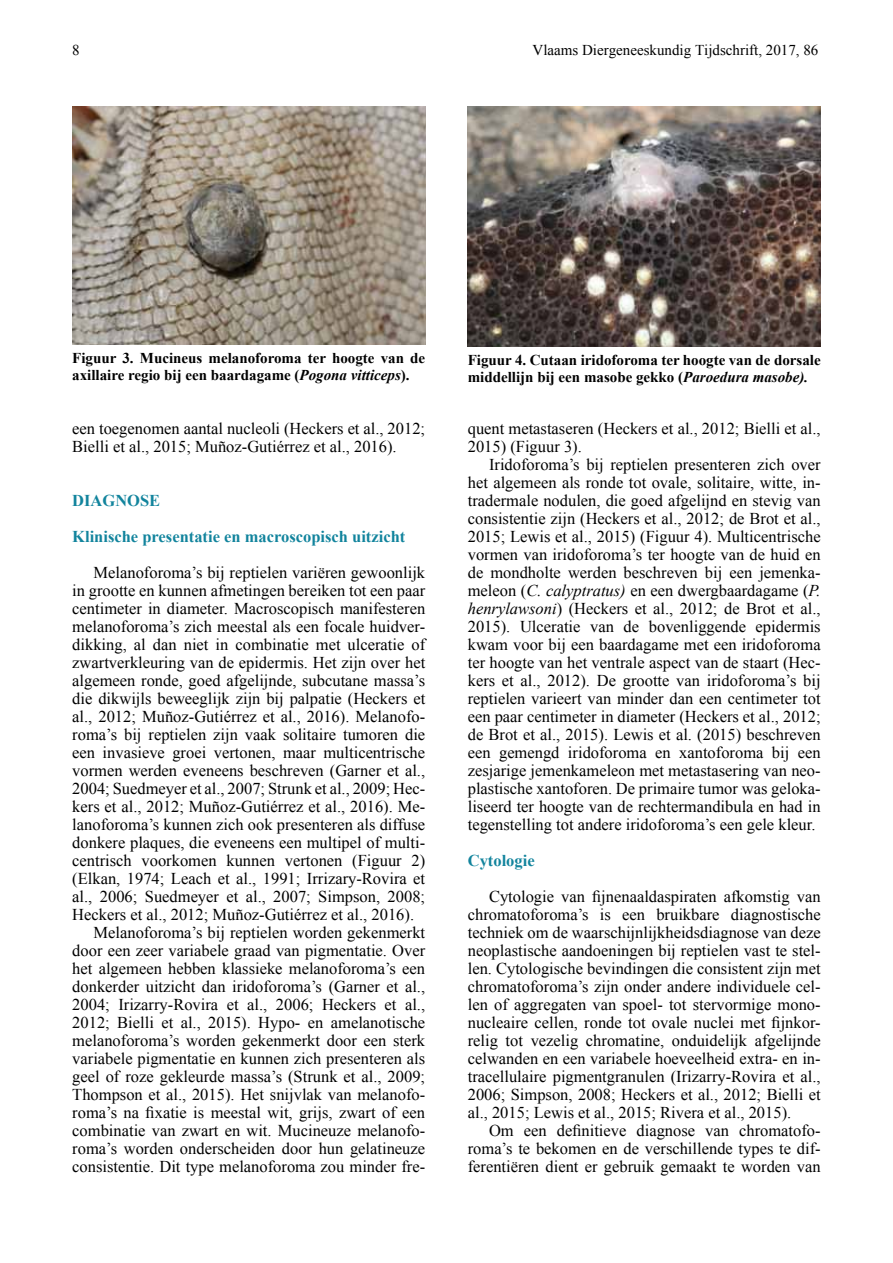
<style>
.page{position:relative;width:893px;height:1263px;background:#fff}
.page>*{position:absolute;margin:0;border:0;box-sizing:border-box;transform-origin:0 0}
.t1{font:16.5px/18px "Times New Roman";color:#000;text-align:justify}
.t2{font:700 16.5px/36px "Times New Roman";color:#12849d}
.t3{font:700 15px/16.5px "Times New Roman";color:#000}
.t4{font:15px "Times New Roman";color:#000}
.s1{font-style:italic}
</style>
<div class="page">
<img style="left:72px;top:106px;width:353px;height:238px">
<img style="left:468px;top:106px;width:353px;height:241px">
<p class="t4" style="left:72px;top:40px;width:9px">8</p>
<p class="t4" style="left:533px;top:40px;width:287px">Vlaams Diergeneeskundig Tijdschrift, 2017, 86</p>
<p class="t3" style="left:72px;top:349px;width:354px">Figuur 3. Mucineus melanoforoma ter hoogte van de axillaire regio bij een baardagame (<span class="s1">Pogona vitticeps</span>).</p>
<p class="t3" style="left:468px;top:352px;width:354px">Figuur 4. Cutaan iridoforoma ter hoogte van de dorsale middellijn bij een masobe gekko (<span class="s1">Paroedura masobe).</span></p>
<p class="t1" style="left:72px;top:419px;width:354px">een toegenomen aantal nucleoli (Heckers et al., 2012;<br>Bielli et al., 2015; Muñoz-Gutiérrez et al., 2016).</p>
<p class="t2" style="left:72px;top:482px;width:335px">DIAGNOSE<br>Klinische presentatie en macroscopisch uitzicht</p>
<p class="t1" style="left:94px;top:563px;width:333px">Melanoforoma’s bij reptielen variëren gewoonlijk</p>
<p class="t1" style="left:72px;top:581px;width:354px">in grootte en kunnen afmetingen bereiken tot een paar</p>
<p class="t1" style="left:72px;top:599px;width:354px">centimeter in diameter. Macroscopisch manifesteren</p>
<p class="t1" style="left:72px;top:617px;width:354px">melanoforoma’s zich meestal als een focale huidver-</p>
<p class="t1" style="left:72px;top:635px;width:354px">dikking, al dan niet in combinatie met ulceratie of</p>
<p class="t1" style="left:72px;top:653px;width:354px">zwartverkleuring van de epidermis. Het zijn over het</p>
<p class="t1" style="left:72px;top:671px;width:354px">algemeen ronde, goed afgelijnde, subcutane massa’s</p>
<p class="t1" style="left:72px;top:689px;width:354px">die dikwijls beweeglijk zijn bij palpatie (Heckers et</p>
<p class="t1" style="left:72px;top:707px;width:354px">al., 2012; Muñoz-Gutiérrez et al., 2016). Melanofo-</p>
<p class="t1" style="left:72px;top:725px;width:354px">roma’s bij reptielen zijn vaak solitaire tumoren die</p>
<p class="t1" style="left:72px;top:743px;width:354px">een invasieve groei vertonen, maar multicentrische</p>
<p class="t1" style="left:72px;top:761px;width:354px">vormen werden eveneens beschreven (Garner et al.,</p>
<p class="t1" style="left:72px;top:779px;width:354px">2004; Suedmeyer et al., 2007; Strunk et al., 2009; Hec-</p>
<p class="t1" style="left:72px;top:797px;width:354px">kers et al., 2012; Muñoz-Gutiérrez et al., 2016). Me-</p>
<p class="t1" style="left:72px;top:815px;width:354px">lanoforoma’s kunnen zich ook presenteren als diffuse</p>
<p class="t1" style="left:72px;top:833px;width:354px">donkere plaques, die eveneens een multipel of multi-</p>
<p class="t1" style="left:72px;top:851px;width:354px">centrisch voorkomen kunnen vertonen (Figuur 2)</p>
<p class="t1" style="left:72px;top:869px;width:354px">(Elkan, 1974; Leach et al., 1991; Irrizary-Rovira et</p>
<p class="t1" style="left:72px;top:887px;width:354px">al., 2006; Suedmeyer et al., 2007; Simpson, 2008;</p>
<p class="t1" style="left:72px;top:905px;width:343px">Heckers et al., 2012; Muñoz-Gutiérrez et al., 2016).</p>
<p class="t1" style="left:94px;top:923px;width:333px">Melanoforoma’s bij reptielen worden gekenmerkt</p>
<p class="t1" style="left:72px;top:941px;width:354px">door een zeer variabele graad van pigmentatie. Over</p>
<p class="t1" style="left:72px;top:959px;width:354px">het algemeen hebben klassieke melanoforoma’s een</p>
<p class="t1" style="left:72px;top:977px;width:354px">donkerder uitzicht dan iridoforoma’s (Garner et al.,</p>
<p class="t1" style="left:72px;top:995px;width:354px">2004; Irizarry-Rovira et al., 2006; Heckers et al.,</p>
<p class="t1" style="left:72px;top:1013px;width:354px">2012; Bielli et al., 2015). Hypo- en amelanotische</p>
<p class="t1" style="left:72px;top:1031px;width:354px">melanoforoma’s worden gekenmerkt door een sterk</p>
<p class="t1" style="left:72px;top:1049px;width:354px">variabele pigmentatie en kunnen zich presenteren als</p>
<p class="t1" style="left:72px;top:1067px;width:354px">geel of roze gekleurde massa’s (Strunk et al., 2009;</p>
<p class="t1" style="left:72px;top:1085px;width:354px">Thompson et al., 2015). Het snijvlak van melanofo-</p>
<p class="t1" style="left:72px;top:1103px;width:354px">roma’s na fixatie is meestal wit, grijs, zwart of een</p>
<p class="t1" style="left:72px;top:1121px;width:354px">combinatie van zwart en wit. Mucineuze melanofo-</p>
<p class="t1" style="left:72px;top:1139px;width:354px">roma’s worden onderscheiden door hun gelatineuze</p>
<p class="t1" style="left:72px;top:1157px;width:354px">consistentie. Dit type melanoforoma zou minder fre-</p>
<p class="t1" style="left:468px;top:419px;width:354px">quent metastaseren (Heckers et al., 2012; Bielli et al.,<br>2015) (Figuur 3).</p>
<p class="t1" style="left:468px;top:455px;width:354px;text-indent:21px">Iridoforoma’s bij reptielen presenteren zich over het algemeen als ronde tot ovale, solitaire, witte, in&shy;tradermale nodulen, die goed afgelijnd en stevig van consistentie zijn (Heckers et al., 2012; de Brot et al., 2015; Lewis et al., 2015) (Figuur 4). Multicentrische vormen van iridoforoma’s ter hoogte van de huid en de mondholte werden beschreven bij een jemenka&shy;meleon (<span class="s1">C. calyptratus)</span> en een dwergbaardagame (<span class="s1">P. henrylawsoni</span>) (Heckers et al., 2012; de Brot et al., 2015). Ulceratie van de bovenliggende epidermis kwam voor bij een baardagame met een iridoforoma ter hoogte van het ventrale aspect van de staart (Hec&shy;kers et al., 2012). De grootte van iridoforoma’s bij reptielen varieert van minder dan een centimeter tot een paar centimeter in diameter (Heckers et al., 2012; de Brot et al., 2015). Lewis et al. (2015) beschreven een gemengd iridoforoma en xantoforoma bij een zesjarige jemenkameleon met metastasering van neo&shy;plastische xantoforen. De primaire tumor was geloka&shy;liseerd ter hoogte van de rechtermandibula en had in tegenstelling tot andere iridoforoma’s een gele kleur.</p>
<p class="t2" style="left:468px;top:842px;width:68px">Cytologie</p>
<p class="t1" style="left:468px;top:887px;width:354px;text-indent:21px">Cytologie van fijnenaaldaspiraten afkomstig van chromatoforoma’s is een bruikbare diagnostische techniek om de waarschijnlijkheidsdiagnose van deze neoplastische aandoeningen bij reptielen vast te stel&shy;len. Cytologische bevindingen die consistent zijn met chromatoforoma’s zijn onder andere individuele cel&shy;len of aggregaten van spoel- tot stervormige mono&shy;nucleaire cellen, ronde tot ovale nuclei met fijnkor&shy;relig tot vezelig chromatine, onduidelijk afgelijnde celwanden en een variabele hoeveelheid extra- en in&shy;tracellulaire pigmentgranulen (Irizarry-Rovira et al., 2006; Simpson, 2008; Heckers et al., 2012; Bielli et al., 2015; Lewis et al., 2015; Rivera et al., 2015).</p>
<p class="t1" style="left:468px;top:1121px;width:354px;text-indent:21px">Om een definitieve diagnose van chromatofo&shy;roma’s te bekomen en de verschillende types te dif&shy;ferentiëren dient er gebruik gemaakt te worden van</p>
</div>
